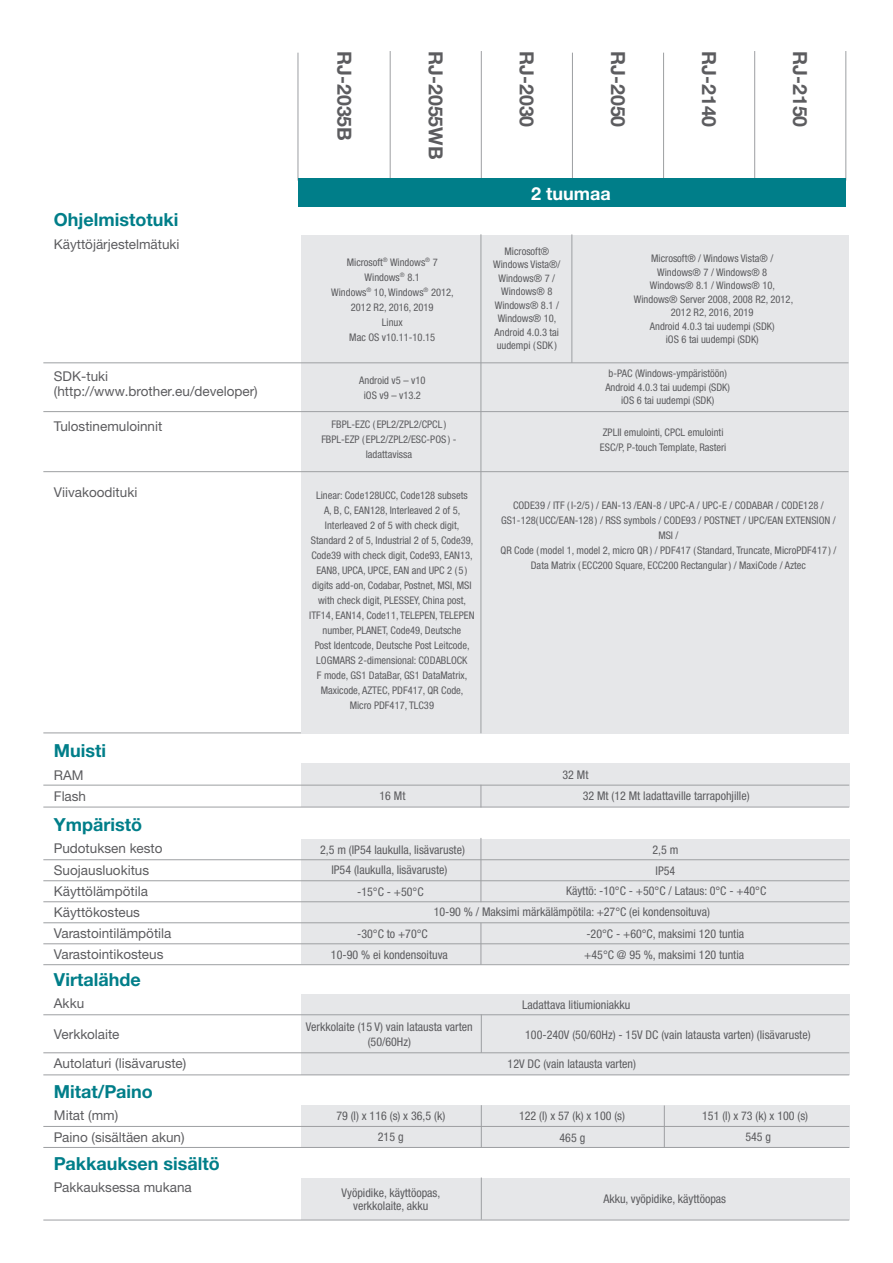
<style>
.page{position:relative;width:893px;height:1263px;background:#fff}
.page>*{position:absolute;margin:0;border:0;box-sizing:border-box;transform-origin:0 0}
.t1{font:700 19.5px "Helvetica Neue LTW1 G";color:#5c5c5f}
.t2{font:700 18px "Helvetica Neue LTW1 G";color:#007e89}
.t3{font:700 18px "Helvetica Neue LTW1 G";color:#fff}
.t4{font:13.5px "Helvetica Neue LTW1 G";color:#5c5c5f}
.t5{font:condensed 12px/15px "Helvetica Neue LTW1 G";color:#5c5c5f;text-align:center}
.t6{font:condensed 10.5px/15px "Helvetica Neue LTW1 G";color:#5c5c5f;text-align:center}
</style>
<div class="page">
<div style="left:578px;top:763px;width:271px;height:44px;background:#e6e7e9"></div>
<div style="left:302px;top:763px;width:311px;height:44px;background:#e6e7e9"></div>
<hr style="left:43px;top:732px;width:805px;height:1px;background:#9d9fa2">
<div style="left:577px;top:838px;width:272px;height:126px;background:#e6e7e9"></div>
<div style="left:301px;top:838px;width:311px;height:126px;background:#e6e7e9"></div>
<hr style="left:43px;top:859px;width:806px;height:1px;background:#9d9fa2">
<hr style="left:43px;top:880px;width:806px;height:1px;background:#9d9fa2">
<hr style="left:43px;top:901px;width:806px;height:1px;background:#9d9fa2">
<hr style="left:43px;top:785px;width:806px;height:1px;background:#9d9fa2">
<hr style="left:43px;top:807px;width:806px;height:1px;background:#9d9fa2">
<hr style="left:43px;top:922px;width:806px;height:1px;background:#9d9fa2">
<hr style="left:43px;top:943px;width:806px;height:1px;background:#9d9fa2">
<hr style="left:43px;top:964px;width:806px;height:1px;background:#9d9fa2">
<div style="left:577px;top:993px;width:272px;height:82px;background:#e6e7e9"></div>
<div style="left:301px;top:993px;width:311px;height:82px;background:#e6e7e9"></div>
<hr style="left:43px;top:1014px;width:806px;height:1px;background:#9d9fa2">
<hr style="left:43px;top:1052px;width:806px;height:1px;background:#9d9fa2">
<hr style="left:43px;top:1074px;width:806px;height:1px;background:#9d9fa2">
<div style="left:577px;top:1105px;width:272px;height:43px;background:#e6e7e9"></div>
<div style="left:301px;top:1105px;width:311px;height:43px;background:#e6e7e9"></div>
<hr style="left:43px;top:1126px;width:806px;height:1px;background:#9d9fa2">
<hr style="left:43px;top:1147px;width:806px;height:1px;background:#9d9fa2">
<hr style="left:664px;top:1105px;width:1px;height:43px;background:#9d9fa2">
<div style="left:301px;top:1177px;width:548px;height:43px;background:#e6e7e9"></div>
<hr style="left:43px;top:1220px;width:806px;height:1px;background:#9d9fa2">
<div style="left:577px;top:233px;width:271px;height:500px;background:#e6e7e9"></div>
<div style="left:301px;top:233px;width:311px;height:500px;background:#e6e7e9"></div>
<hr style="left:43px;top:362px;width:805px;height:1px;background:#9d9fa2">
<hr style="left:43px;top:411px;width:805px;height:1px;background:#9d9fa2">
<hr style="left:43px;top:471px;width:805px;height:1px;background:#9d9fa2">
<div style="left:32px;top:208px;width:829px;height:26px;background:#fff"></div>
<hr style="left:481px;top:234px;width:1px;height:499px;background:#9d9fa2">
<hr style="left:571px;top:234px;width:1px;height:129px;background:#9d9fa2">
<hr style="left:663px;top:53px;width:1px;height:128px;background:#9d9fa2">
<hr style="left:481px;top:51px;width:1px;height:130px;background:#9d9fa2">
<hr style="left:390px;top:51px;width:1px;height:130px;background:#9d9fa2">
<hr style="left:572px;top:53px;width:1px;height:128px;background:#9d9fa2">
<hr style="left:298px;top:53px;width:1px;height:128px;background:#9d9fa2">
<hr style="left:845px;top:51px;width:1px;height:130px;background:#9d9fa2">
<hr style="left:754px;top:51px;width:1px;height:130px;background:#9d9fa2">
<div style="left:299px;top:178px;width:547px;height:29px;background:#007e89"></div>
<svg style="left:481px;top:785px;width:1px;height:22px"></svg>
<hr style="left:481px;top:838px;width:1px;height:64px;background:#9d9fa2">
<hr style="left:481px;top:923px;width:1px;height:42px;background:#9d9fa2">
<hr style="left:481px;top:1177px;width:1px;height:43px;background:#9d9fa2">
<hr style="left:481px;top:1105px;width:1px;height:42px;background:#9d9fa2">
<hr style="left:481px;top:1014px;width:1px;height:39px;background:#9d9fa2">
<p class="t2" style="left:54px;top:208px;width:126px">Ohjelmistotuki</p>
<p class="t4" style="left:54px;top:236px;width:127px">Käyttöjärjestelmätuki</p>
<p class="t4" style="left:54px;top:368px;width:56px">SDK-tuki</p>
<p class="t4" style="left:54px;top:383px;width:205px">(http://www.brother.eu/developer)</p>
<p class="t4" style="left:54px;top:417px;width:110px">Tulostinemuloinnit</p>
<p class="t4" style="left:54px;top:484px;width:85px">Viivakoodituki</p>
<p class="t2" style="left:54px;top:739px;width:54px">Muisti</p>
<p class="t4" style="left:54px;top:767px;width:31px">RAM</p>
<p class="t4" style="left:54px;top:787px;width:34px">Flash</p>
<p class="t2" style="left:54px;top:814px;width:90px">Ympäristö</p>
<p class="t4" style="left:54px;top:840px;width:110px">Pudotuksen kesto</p>
<p class="t4" style="left:54px;top:882px;width:96px">Käyttölämpötila</p>
<p class="t4" style="left:54px;top:904px;width:88px">Käyttökosteus</p>
<p class="t4" style="left:54px;top:862px;width:97px">Suojausluokitus</p>
<p class="t4" style="left:54px;top:924px;width:119px">Varastointilämpötila</p>
<p class="t4" style="left:54px;top:946px;width:111px">Varastointikosteus</p>
<p class="t2" style="left:54px;top:969px;width:88px">Virtalähde</p>
<p class="t4" style="left:54px;top:995px;width:32px">Akku</p>
<p class="t4" style="left:54px;top:1026px;width:67px">Verkkolaite</p>
<p class="t4" style="left:54px;top:1055px;width:134px">Autolaturi (lisävaruste)</p>
<p class="t2" style="left:54px;top:1080px;width:100px">Mitat/Paino</p>
<p class="t4" style="left:54px;top:1106px;width:66px">Mitat (mm)</p>
<p class="t4" style="left:54px;top:1129px;width:132px">Paino (sisältäen akun)</p>
<p class="t2" style="left:54px;top:1153px;width:167px">Pakkauksen sisältö</p>
<p class="t4" style="left:54px;top:1179px;width:139px">Pakkauksessa mukana</p>
<p class="t1" style="left:357px;top:51px;width:91px;rotate:90deg">RJ-2035B</p>
<p class="t1" style="left:448px;top:51px;width:110px;rotate:90deg">RJ-2055WB</p>
<p class="t1" style="left:539px;top:51px;width:78px;rotate:90deg">RJ-2030</p>
<p class="t1" style="left:630px;top:51px;width:78px;rotate:90deg">RJ-2050</p>
<p class="t1" style="left:721px;top:51px;width:78px;rotate:90deg">RJ-2140</p>
<p class="t1" style="left:812px;top:51px;width:78px;rotate:90deg">RJ-2150</p>
<p class="t3" style="left:531px;top:182px;width:81px">2 tuumaa</p>
<p class="t6" style="left:347px;top:255px;width:92px">Microsoft<sup>®</sup> Windows<sup>®</sup> 7</p>
<p class="t6" style="left:365px;top:270px;width:57px">Windows<sup>®</sup> 8.1</p>
<p class="t6" style="left:331px;top:285px;width:124px">Windows<sup>®</sup> 10, Windows<sup>®</sup> 2012,<br>2012 R2, 2016, 2019</p>
<p class="t6" style="left:349px;top:315px;width:87px">Linux<br>Mac OS v10.11-10.15</p>
<p class="t6" style="left:359px;top:373px;width:68px">Android v5 – v10</p>
<p class="t6" style="left:364px;top:388px;width:59px">iOS v9 – v13.2</p>
<p class="t6" style="left:332px;top:417px;width:116px">FBPL-EZC ( EPL2/ZPL2/CPCL )</p>
<p class="t6" style="left:321px;top:432px;width:137px">FBPL-EZP ( EPL2/ZPL2/ESC-POS ) - ladattavissa</p>
<p class="t6" style="left:309px;top:487px;width:167px">Linear: Code128UCC, Code128 subsets<br>A, B, C, EAN128, Interleaved 2 of 5, Interleaved 2 of 5 with check digit, Standard 2 of 5, Industrial 2 of 5, Code39, Code39 with check digit, Code93, EAN13, EAN8, UPCA, UPCE, EAN and UPC 2 ( 5 ) digits add-on, Codabar, Postnet, MSI, MSI with check digit, PLESSEY, China post, ITF14, EAN14, Code11, TELEPEN, TELEPEN number, PLANET, Code49, Deutsche<br>Post Identcode, Deutsche Post Leitcode, LOGMARS 2-dimensional: CODABLOCK<br>F mode, GS1 DataBar, GS1 DataMatrix, Maxicode, AZTEC, PDF417, QR Code, Micro PDF417, TLC39</p>
<p class="t6" style="left:505px;top:244px;width:46px">Microsoft®</p>
<p class="t6" style="left:493px;top:258px;width:69px;line-height:13.5px">Windows Vista®/<br>Windows® 7 /<br>Windows® 8<br>Windows® 8.1 /<br>Windows® 10,</p>
<p class="t6" style="left:495px;top:326px;width:66px;line-height:13.5px;text-align:left">Android 4.0.3 tai uudempi (SDK )</p>
<p class="t6" style="left:634px;top:252px;width:161px;line-height:13.5px">Microsoft® / Windows Vista® /<br>Windows® 7 / Windows® 8<br>Windows® 8.1 / Windows® 10,<br>Windows® Server 2008, 2008 R2, 2012,</p>
<p class="t6" style="left:671px;top:305px;width:84px">2012 R2, 2016, 2019</p>
<p class="t6" style="left:650px;top:318px;width:126px">Android 4.0.3 tai uudempi (SDK)</p>
<p class="t6" style="left:666px;top:332px;width:95px">iOS 6 tai uudempi (SDK)</p>
<p class="t6" style="left:609px;top:366px;width:120px">b-PAC (Windows-ympäristöön)</p>
<p class="t6" style="left:605px;top:380px;width:126px">Android 4.0.3 tai uudempi (SDK)</p>
<p class="t6" style="left:621px;top:393px;width:95px">iOS 6 tai uudempi (SDK)</p>
<p class="t6" style="left:603px;top:425px;width:122px">ZPLII emulointi, CPCL emulointi</p>
<p class="t6" style="left:600px;top:440px;width:128px">ESC/P, P-touch Template, Rasteri</p>
<p class="t6" style="left:500px;top:497px;width:337px">CODE39 / ITF ( I-2/5 ) / EAN-13 /EAN-8 / UPC-A / UPC-E / CODABAR / CODE128 / GS1-128(UCC/EAN-128 ) / RSS symbols / CODE93 / POSTNET / UPC/EAN EXTENSION / MSI /<br>QR Code (model 1, model 2, micro QR) / PDF417 ( Standard, Truncate, MicroPDF417 ) / Data Matrix ( ECC200 Square, ECC200 Rectangular) / MaxiCode / Aztec</p>
<p class="t5" style="left:379px;top:789px;width:27px">16 Mt</p>
<p class="t5" style="left:562px;top:767px;width:27px">32 Mt</p>
<p class="t5" style="left:583px;top:789px;width:168px">32 Mt (12 Mt ladattaville tarrapohjille)</p>
<p class="t5" style="left:320px;top:842px;width:146px">2,5 m (IP54 laukulla, lisävaruste)</p>
<p class="t5" style="left:652px;top:842px;width:27px">2,5 m</p>
<p class="t5" style="left:331px;top:862px;width:118px">IP54 (laukulla, lisävaruste)</p>
<p class="t5" style="left:656px;top:863px;width:21px">IP54</p>
<p class="t5" style="left:357px;top:884px;width:68px">-15°C - +50°C</p>
<p class="t5" style="left:566px;top:883px;width:202px">Käyttö: -10°C - +50°C / Lataus: 0°C - +40°C</p>
<p class="t5" style="left:434px;top:904px;width:278px">10-90 % / Maksimi märkälämpötila: +27°C (ei kondensoituva)</p>
<p class="t5" style="left:586px;top:926px;width:159px">-20°C - +60°C, maksimi 120 tuntia</p>
<p class="t5" style="left:357px;top:927px;width:72px">-30°C to +70°C</p>
<p class="t5" style="left:331px;top:947px;width:118px">10-90 % ei kondensoituva</p>
<p class="t5" style="left:306px;top:1019px;width:168px">Verkkolaite (15 V) vain latausta varten (50/60Hz)</p>
<p class="t5" style="left:336px;top:1108px;width:110px">79 (l) x 116 (s) x 36,5 (k)</p>
<p class="t5" style="left:378px;top:1129px;width:27px">215 g</p>
<p class="t5" style="left:342px;top:1185px;width:100px">Vyöpidike, käyttöopas,</p>
<p class="t5" style="left:353px;top:1198px;width:77px">verkkolaite, akku</p>
<p class="t5" style="left:584px;top:947px;width:161px">+45°C @ 95 %, maksimi 120 tuntia</p>
<p class="t5" style="left:522px;top:997px;width:110px">Ladattava litiumioniakku</p>
<p class="t5" style="left:525px;top:1027px;width:287px">100-240V (50/60Hz) - 15V DC (vain latausta varten) (lisävaruste)</p>
<p class="t5" style="left:508px;top:1057px;width:130px">12V DC (vain latausta varten)</p>
<p class="t5" style="left:519px;top:1108px;width:107px">122 (l) x 57 (k) x 100 (s)</p>
<p class="t5" style="left:702px;top:1108px;width:107px">151 (l) x 73 (k) x 100 (s)</p>
<p class="t5" style="left:559px;top:1130px;width:27px">465 g</p>
<p class="t5" style="left:745px;top:1129px;width:27px">545 g</p>
<p class="t5" style="left:603px;top:1191px;width:124px">Akku, vyöpidike, käyttöopas</p>
</div>
